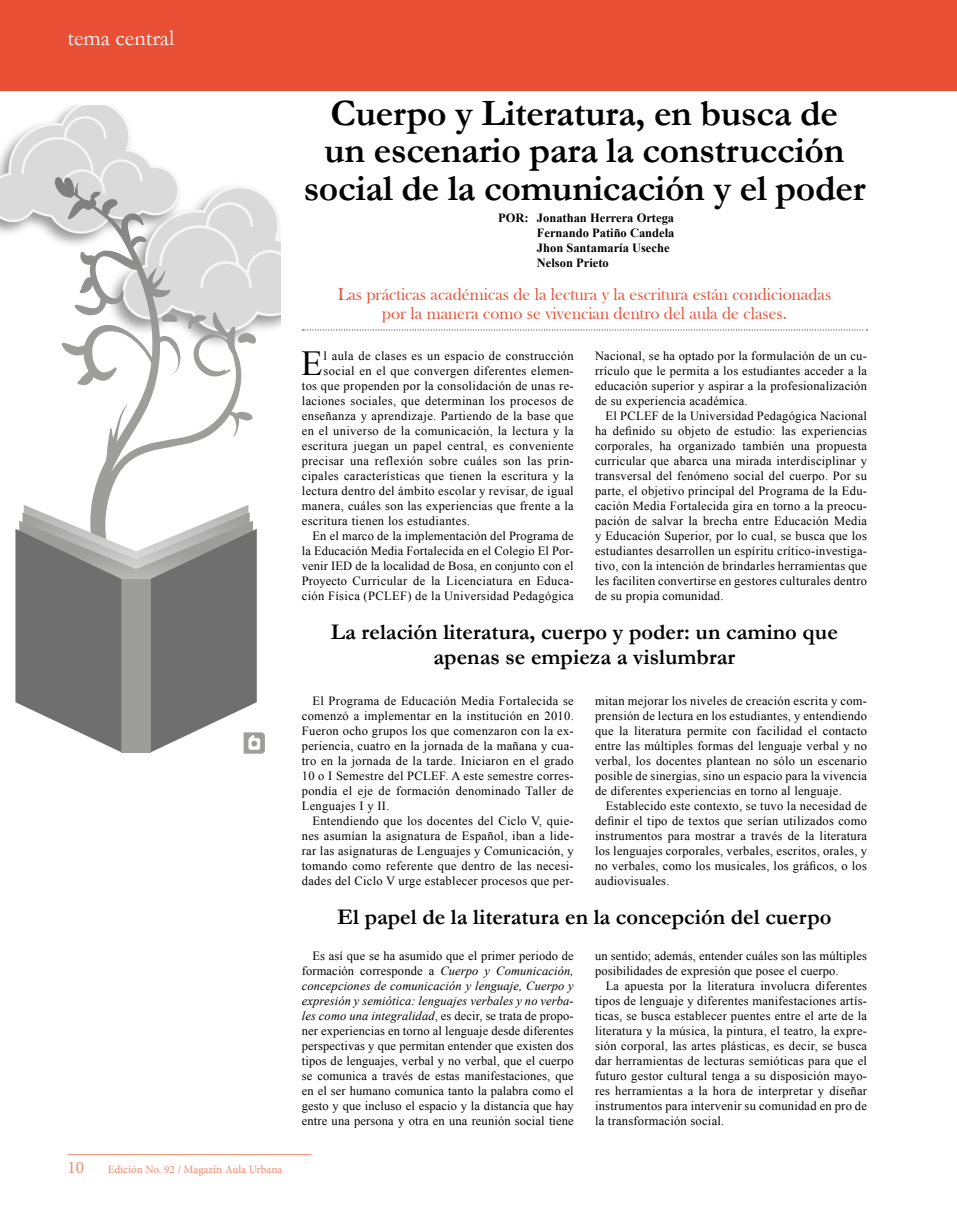
<style>
.page{position:relative;width:957px;height:1205px;background:#fff}
.page>*{position:absolute;margin:0;border:0;box-sizing:border-box;transform-origin:0 0}
.t1{font:700 37.5px/37.5px "Garamond";letter-spacing:-.01em;color:#000;text-align:center}
.t2{font:35.12px "Times New Roman";color:#000}
.t3{font:700 22.5px/25px "Garamond";color:#000;text-align:center}
.t4{font:22.5px "Garamond";color:#fff}
.t5{font:17.5px/18.8px "Bask Old Face";color:#e94f35;text-align:center}
.t6{font:17.5px "Minion Pro";color:#f18b6c}
.t7{font:12.5px/15px "Times New Roman";letter-spacing:.025em;color:#000;text-align:justify}
.t8{font:700 12.5px/15px "Times New Roman";color:#000}
.t9{font:11.25px "Minion Pro";color:#f18b6c}
.s1{font-style:italic}
</style>
<div class="page">
<hr style="left:67px;top:1154px;width:244px;height:1px;background:#f18b6c">
<svg style="left:302px;top:329px;width:565px;height:2px"></svg>
<div style="left:0;top:0;width:957px;height:90px;background:#e94f35"></div>
<svg style="left:61px;top:344px;width:176px;height:161px"></svg>
<svg style="left:0;top:105px;width:281px;height:239px"></svg>
<svg style="left:15px;top:505px;width:250px;height:249px"></svg>
<h3 class="t4" style="left:68px;top:25px;width:108px">tema central</h3>
<h3 class="t6" style="left:67px;top:1155px;width:18px">10</h3>
<p class="t9" style="left:108px;top:1161px;width:176px">Edición No. 92 / Magazín Aula Urbana</p>
<h1 class="t1" style="left:304px;top:95px;width:563px">Cuerpo y Literatura, en busca de<br>un escenario para la construcción social de la comunicación y el poder</h1>
<p class="t8" style="left:537px;top:211px;width:139px;text-indent:-39px">POR: Jonathan Herrera Ortega<br>Fernando Patiño Candela<br>Jhon Santamaría Useche<br>Nelson Prieto</p>
<h3 class="t5" style="left:338px;top:286px;width:495px">Las prácticas académicas de la lectura y la escritura están condicionadas por la manera como se vivencian dentro del aula de clases.</h3>
<h2 class="t2" style="left:301px;top:344px;width:23px">E</h2>
<p class="t7" style="left:324px;top:348px;width:252px">l aula de clases es un espacio de construcción</p>
<p class="t7" style="left:595px;top:348px;width:273px">Nacional, se ha optado por la formulación de un cu&shy;rrículo que le permita a los estudiantes acceder a la educación superior y aspirar a la profesionalización de su experiencia académica.</p>
<p class="t7" style="left:595px;top:408px;width:273px;text-indent:11px">El PCLEF de la Universidad Pedagógica Nacional ha definido su objeto de estudio: las experiencias corporales, ha organizado también una propuesta curricular que abarca una mirada interdisciplinar y transversal del fenómeno social del cuerpo. Por su parte, el objetivo principal del Programa de la Edu&shy;cación Media Fortalecida gira en torno a la preocu&shy;pación de salvar la brecha entre Educación Media y Educación Superior, por lo cual, se busca que los estudiantes desarrollen un espíritu crítico-investiga&shy;tivo, con la intención de brindarles herramientas que les faciliten convertirse en gestores culturales dentro de su propia comunidad.</p>
<h3 class="t3" style="left:331px;top:620px;width:508px">La relación literatura, cuerpo y poder: un camino que apenas se empieza a vislumbrar</h3>
<p class="t7" style="left:302px;top:693px;width:273px;text-indent:11px">El Programa de Educación Media Fortalecida se comenzó a implementar en la institución en 2010.<br>Fueron ocho grupos los que comenzaron con la ex&shy;periencia, cuatro en la jornada de la mañana y cua&shy;tro en la jornada de la tarde. Iniciaron en el grado 10 o I Semestre del PCLEF. A este semestre corres&shy;pondía el eje de formación denominado Taller de Lenguajes I y II.</p>
<p class="t7" style="left:302px;top:813px;width:273px;text-indent:11px">Entendiendo que los docentes del Ciclo V, quie&shy;nes asumían la asignatura de Español, iban a lide&shy;rar las asignaturas de Lenguajes y Comunicación, y tomando como referente que dentro de las necesi&shy;dades del Ciclo V urge establecer procesos que per-</p>
<p class="t7" style="left:324px;top:363px;width:252px">social en el que convergen diferentes elemen-</p>
<p class="t7" style="left:302px;top:378px;width:273px">tos que propenden por la consolidación de unas re-</p>
<p class="t7" style="left:302px;top:393px;width:273px">laciones sociales, que determinan los procesos de</p>
<p class="t7" style="left:302px;top:408px;width:273px">enseñanza y aprendizaje. Partiendo de la base que</p>
<p class="t7" style="left:302px;top:423px;width:273px">en el universo de la comunicación, la lectura y la</p>
<p class="t7" style="left:302px;top:438px;width:273px">escritura juegan un papel central, es conveniente</p>
<p class="t7" style="left:302px;top:453px;width:273px">precisar una reflexión sobre cuáles son las prin-</p>
<p class="t7" style="left:302px;top:468px;width:273px">cipales características que tienen la escritura y la</p>
<p class="t7" style="left:302px;top:483px;width:273px">lectura dentro del ámbito escolar y revisar, de igual</p>
<p class="t7" style="left:302px;top:498px;width:273px">manera, cuáles son las experiencias que frente a la</p>
<p class="t7" style="left:302px;top:513px;width:170px">escritura tienen los estudiantes.</p>
<p class="t7" style="left:312px;top:528px;width:263px">En el marco de la implementación del Programa de</p>
<p class="t7" style="left:302px;top:543px;width:273px">la Educación Media Fortalecida en el Colegio El Por-</p>
<p class="t7" style="left:302px;top:558px;width:273px">venir IED de la localidad de Bosa, en conjunto con el</p>
<p class="t7" style="left:302px;top:573px;width:273px">Proyecto Curricular de la Licenciatura en Educa-</p>
<p class="t7" style="left:302px;top:588px;width:273px">ción Física (PCLEF) de la Universidad Pedagógica</p>
<p class="t7" style="left:595px;top:693px;width:273px">mitan mejorar los niveles de creación escrita y com&shy;prensión de lectura en los estudiantes, y entendiendo que la literatura permite con facilidad el contacto entre las múltiples formas del lenguaje verbal y no verbal, los docentes plantean no sólo un escenario posible de sinergias, sino un espacio para la vivencia de diferentes experiencias en torno al lenguaje.</p>
<p class="t7" style="left:595px;top:798px;width:273px;text-indent:11px">Establecido este contexto, se tuvo la necesidad de definir el tipo de textos que serían utilizados como instrumentos para mostrar a través de la literatura los lenguajes corporales, verbales, escritos, orales, y no verbales, como los musicales, los gráficos, o los audiovisuales.</p>
<h3 class="t3" style="left:337px;top:905px;width:496px">El papel de la literatura en la concepción del cuerpo</h3>
<p class="t7" style="left:302px;top:948px;width:273px;text-indent:11px">Es así que se ha asumido que el primer periodo de formación corresponde a <span class="s1">Cuerpo y Comunicación, concepciones de comunicación y lenguaje, Cuerpo y expresión y semiótica: lenguajes verbales y no verba&shy;les como una integralidad</span>, es decir, se trata de propo&shy;ner experiencias en torno al lenguaje desde diferentes perspectivas y que permitan entender que existen dos tipos de lenguajes, verbal y no verbal, que el cuerpo se comunica a través de estas manifestaciones, que en el ser humano comunica tanto la palabra como el gesto y que incluso el espacio y la distancia que hay entre una persona y otra en una reunión social tiene</p>
<p class="t7" style="left:595px;top:948px;width:273px">un sentido; además, entender cuáles son las múltiples posibilidades de expresión que posee el cuerpo.</p>
<p class="t7" style="left:595px;top:978px;width:273px;text-indent:11px">La apuesta por la literatura involucra diferentes tipos de lenguaje y diferentes manifestaciones artís&shy;ticas, se busca establecer puentes entre el arte de la literatura y la música, la pintura, el teatro, la expre&shy;sión corporal, las artes plásticas, es decir, se busca dar herramientas de lecturas semióticas para que el futuro gestor cultural tenga a su disposición mayo&shy;res herramientas a la hora de interpretar y diseñar instrumentos para intervenir su comunidad en pro de la transformación social.</p>
</div>
